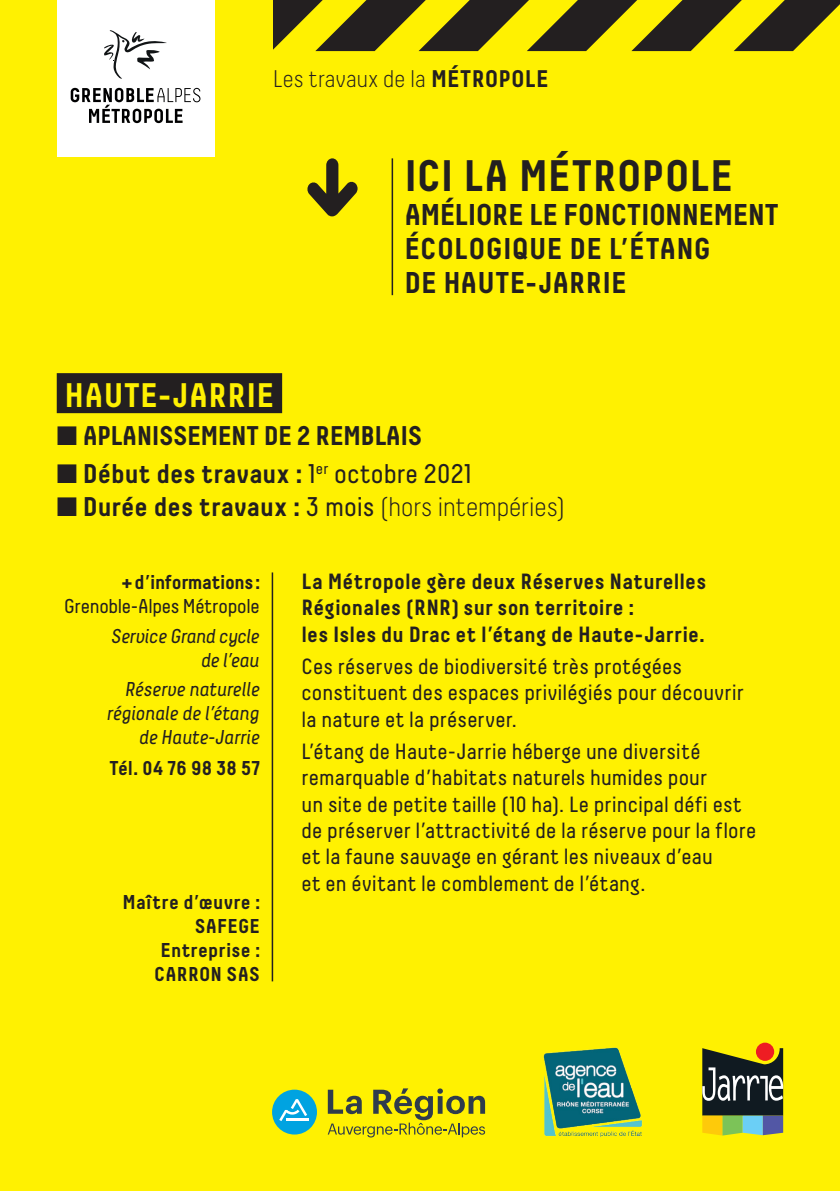
<style>
.page{position:relative;width:840px;height:1191px;background:#fff}
.page>*{position:absolute;margin:0;border:0;box-sizing:border-box;transform-origin:0 0}
.t1{font:700 44px "Decima";color:#231f20}
.t2{font:700 34px "Decima";letter-spacing:.01em;color:#fff101}
.t3{font:700 30px/34px "Decima";color:#231f20}
.t4{font:300 27px "Decima";color:#231f20}
.t5{font:700 27px "Decima";color:#231f20}
.t6{font:700 27px "Decima";letter-spacing:-.02em;color:#231f20}
.t7{font:300 24px "Decima";letter-spacing:.005em;color:#231f20}
.t8{font:22px/26.4px "Decima";letter-spacing:.005em;color:#231f20}
.t9{font:700 22px/26.4px "Decima";letter-spacing:.005em;color:#231f20}
.t10{font:italic 20px/24px "Decima";letter-spacing:-.01em;color:#231f20;text-align:right}
.t11{font:700 20px/24px "Decima";letter-spacing:.01em;color:#231f20;text-align:right}
.t12{font:20px "Decima";letter-spacing:-.015em;color:#231f20}
.t13{font:700 20px "Decima";letter-spacing:-.02em;color:#231f20}
.s1{font-weight:700}
.s2{font-weight:400}
</style>
<div class="page">
<div style="left:0;top:0;width:839px;height:1191px;background:#fff101"></div>
<svg style="left:273px;top:0;width:566px;height:51px"></svg>
<div style="left:57px;top:0;width:157px;height:157px;background:#fff"></div>
<svg style="left:104px;top:30px;width:63px;height:49px"></svg>
<svg style="left:70px;top:88px;width:131px;height:36px"></svg>
<hr style="left:271px;top:572px;width:2px;height:409px;background:#231f20">
<hr style="left:391px;top:158px;width:2px;height:137px;background:#231f20">
<div style="left:57px;top:373px;width:225px;height:40px;background:#231f20"></div>
<svg style="left:307px;top:158px;width:50px;height:58px"></svg>
<svg style="left:327px;top:1088px;width:158px;height:49px"></svg>
<div style="left:272px;top:1089px;width:45px;height:45px;background:#00a3e1;border-radius:50%"></div>
<hr style="left:286px;top:1118px;width:22px;height:3px;background:#fff">
<svg style="left:279px;top:1099px;width:28px;height:22px"></svg>
<img style="left:543px;top:1047px;width:100px;height:90px">
<svg style="left:755px;top:1042px;width:18px;height:18px"></svg>
<svg style="left:702px;top:1048px;width:80px;height:87px;background:#5f6448"></svg>
<p class="t7" style="left:273px;top:66px;width:277px">Les travaux de la <span class="s1">MÉTROPOLE</span></p>
<h1 class="t1" style="left:404px;top:150px;width:329px">ICI LA MÉTROPOLE</h1>
<h3 class="t3" style="left:404px;top:197px;width:375px">AMÉLIORE LE FONCTIONNEMENT<br>ÉCOLOGIQUE DE L’ÉTANG<br>DE HAUTE-JARRIE</h3>
<h2 class="t2" style="left:65px;top:375px;width:211px">HAUTE-JARRIE</h2>
<p class="t6" style="left:57px;top:420px;width:367px">■ APLANISSEMENT DE 2 REMBLAIS</p>
<p class="t5" style="left:57px;top:458px;width:416px">■ Début des travaux : <span class="s2">1</span><sup>er</sup> <span class="s2">octobre 2021</span></p>
<p class="t4" style="left:57px;top:491px;width:509px">■ <span class="s1">Durée des travaux :</span> <span class="s2">3 mois</span> (hors intempéries)</p>
<p class="t13" style="left:121px;top:570px;width:141px">+d’informations:</p>
<p class="t12" style="left:64px;top:594px;width:197px">Grenoble-Alpes Métropole</p>
<p class="t10" style="left:111px;top:624px;width:150px">Service Grand cycle de l’eau</p>
<p class="t10" style="left:107px;top:677px;width:154px">Réserve naturelle régionale de l’étang de Haute-Jarrie</p>
<p class="t11" style="left:109px;top:755px;width:152px">Tél. 04 76 98 38 57</p>
<p class="t11" style="left:122px;top:889px;width:139px">Maître d’œuvre :<br>SAFEGE<br>Entreprise :<br>CARRON SAS</p>
<p class="t9" style="left:301px;top:568px;width:406px">La Métropole gère deux Réserves Naturelles<br>Régionales (RNR) sur son territoire :<br>les Isles du Drac et l’étang de Haute-Jarrie.</p>
<p class="t8" style="left:301px;top:653px;width:443px">Ces réserves de biodiversité très protégées constituent des espaces privilégiés pour découvrir la nature et la préserver.</p>
<p class="t8" style="left:301px;top:738px;width:456px">L’étang de Haute-Jarrie héberge une diversité remarquable d’habitats naturels humides pour<br>un site de petite taille (10 ha). Le principal défi est de préserver l’attractivité de la réserve pour la flore et la faune sauvage en gérant les niveaux d’eau<br>et en évitant le comblement de l’étang.</p>
</div>
